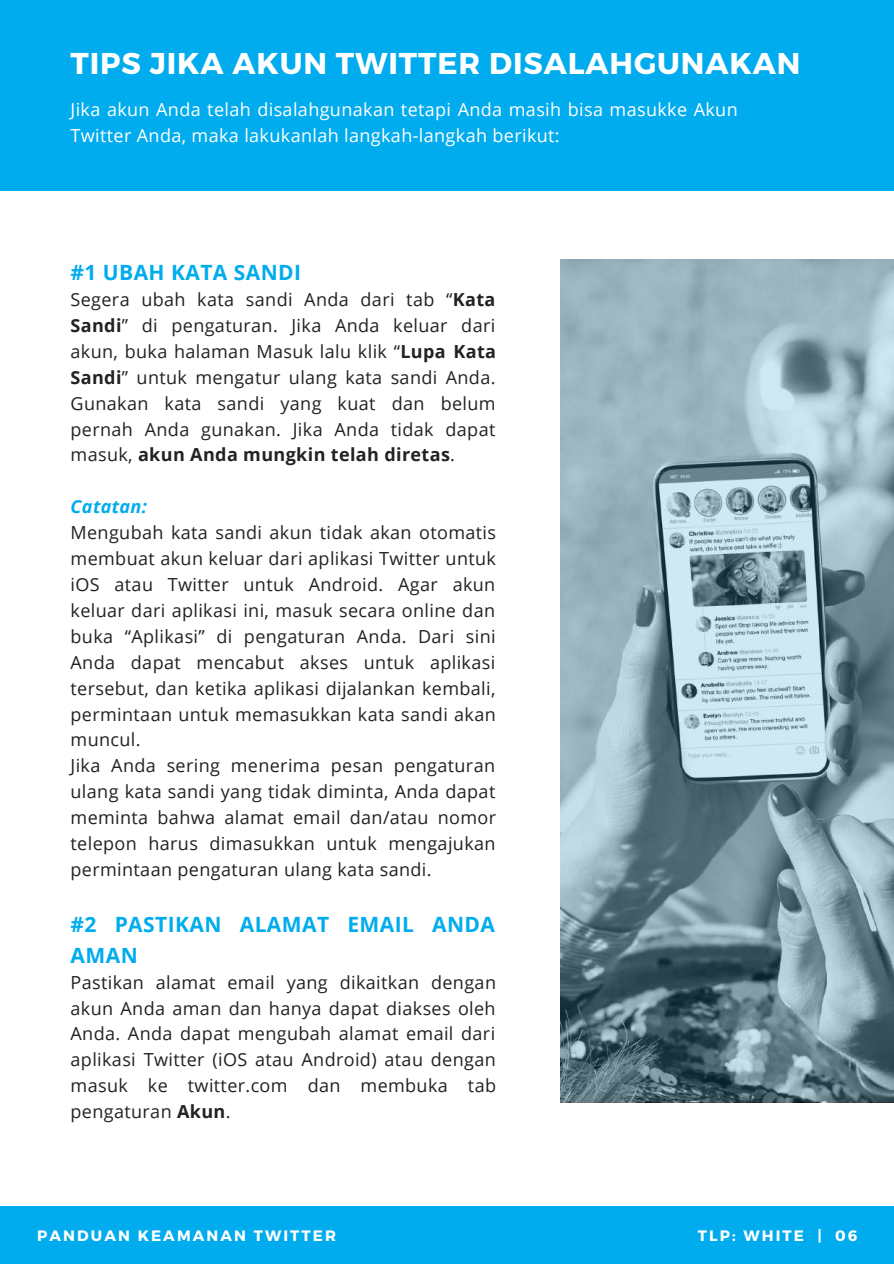
<style>
.page{position:relative;width:894px;height:1264px;background:#fff}
.page>*{position:absolute;margin:0;border:0;box-sizing:border-box;transform-origin:0 0}
.t1{font:700 30px "Montserrat";letter-spacing:.03em;color:#fff}
.t2{font:700 21px/30.5px "Open Sans";letter-spacing:.02em;color:#00acee}
.t3{font:18px/26px "Open Sans";letter-spacing:.02em;color:#222;text-align:justify}
.t4{font:18px/26px "Open Sans";letter-spacing:.02em;color:#fff}
.t5{font:italic 700 18px "Open Sans";letter-spacing:.02em;color:#00acee}
.t6{font:700 15px "Montserrat";letter-spacing:.14em;color:#fff}
.s1{font-weight:700}
</style>
<div class="page">
<div style="left:0;top:0;width:893px;height:191px;background:#00acee"></div>
<div style="left:0;top:1206px;width:893px;height:57px;background:#00acee"></div>
<svg style="left:560px;top:259px;width:333px;height:843px"></svg>
<h1 class="t1" style="left:71px;top:44px;width:731px">TIPS JIKA AKUN TWITTER DISALAHGUNAKAN</h1>
<p class="t4" style="left:71px;top:96px;width:668px">Jika akun Anda telah disalahgunakan tetapi Anda masih bisa masukke Akun<br>Twitter Anda, maka lakukanlah langkah-langkah berikut:</p>
<p class="t2" style="left:71px;top:257px;width:232px">#1 UBAH KATA SANDI</p>
<p class="t3" style="left:71px;top:286px;width:427px">Segera ubah kata sandi Anda dari tab “<span class="s1">Kata Sandi</span>” di pengaturan. Jika Anda keluar dari akun, buka halaman Masuk lalu klik “<span class="s1">Lupa Kata Sandi</span>” untuk mengatur ulang kata sandi Anda.<br>Gunakan kata sandi yang kuat dan belum pernah Anda gunakan. Jika Anda tidak dapat masuk, <span class="s1">akun Anda mungkin telah diretas</span>.</p>
<p class="t5" style="left:71px;top:494px;width:78px">Catatan:</p>
<p class="t3" style="left:71px;top:519px;width:427px;text-align:left">Mengubah kata sandi akun tidak akan otomatis membuat akun keluar dari aplikasi Twitter untuk iOS atau Twitter untuk Android. Agar akun keluar dari aplikasi ini, masuk secara online dan buka “Aplikasi” di pengaturan Anda. Dari sini Anda dapat mencabut akses untuk aplikasi tersebut, dan ketika aplikasi dijalankan kembali, permintaan untuk memasukkan kata sandi akan muncul.<br>Jika Anda sering menerima pesan pengaturan ulang kata sandi yang tidak diminta, Anda dapat meminta bahwa alamat email dan/atau nomor telepon harus dimasukkan untuk mengajukan permintaan pengaturan ulang kata sandi.</p>
<p class="t2" style="left:71px;top:908px;width:426px">#2 PASTIKAN ALAMAT EMAIL ANDA<br>AMAN</p>
<p class="t3" style="left:71px;top:968px;width:427px">Pastikan alamat email yang dikaitkan dengan akun Anda aman dan hanya dapat diakses oleh Anda. Anda dapat mengubah alamat email dari aplikasi Twitter (iOS atau Android) atau dengan masuk ke twitter.com dan membuka tab pengaturan <span class="s1">Akun</span>.</p>
<p class="t6" style="left:37px;top:1225px;width:300px">PANDUAN KEAMANAN TWITTER</p>
<p class="t6" style="left:697px;top:1225px;width:161px">TLP: WHITE | 06</p>
</div>
